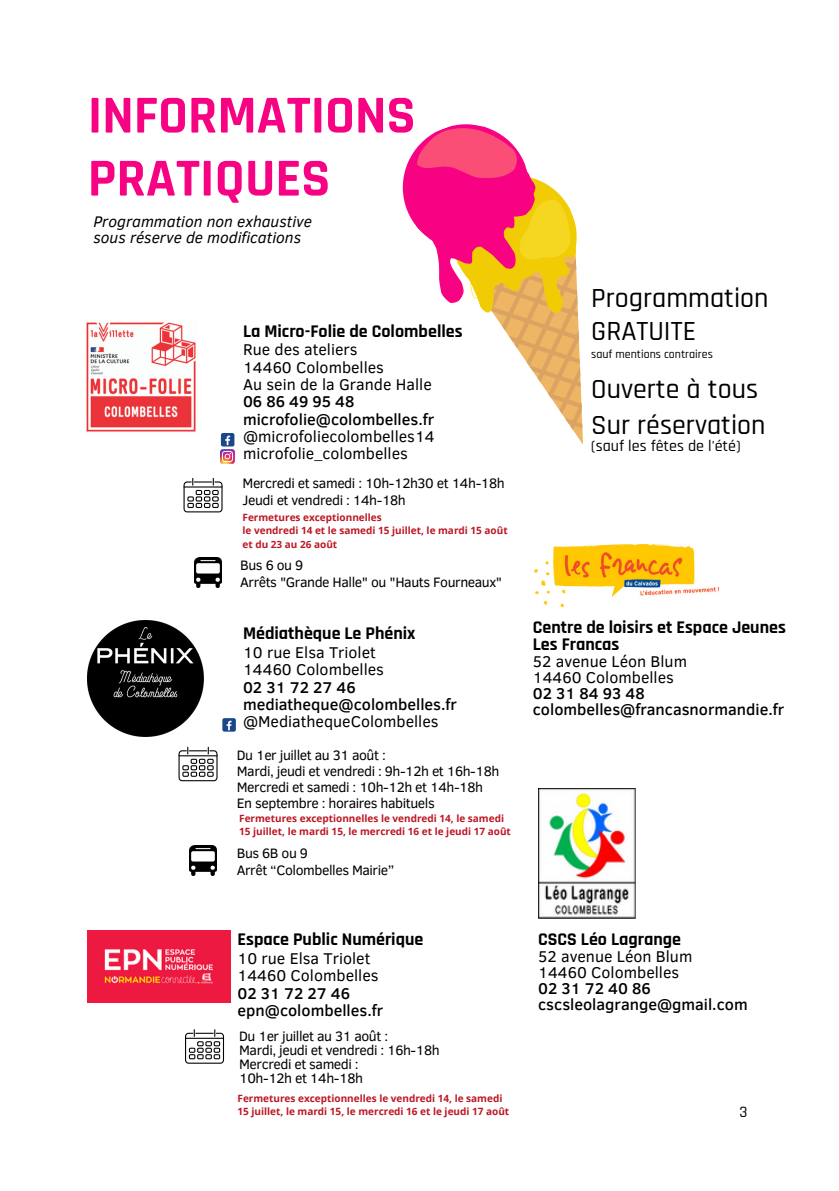
<style>
.page{position:relative;width:839px;height:1191px;background:#fff}
.page>*{position:absolute;margin:0;border:0;box-sizing:border-box;transform-origin:0 0}
.t1{font:700 54px "Rajdhani";color:#f80284}
.t2{font:500 28px/33px "Rajdhani";color:#000}
.t3{font:700 18px "Rajdhani";color:#000}
.t4{font:16px "Clear Sans";color:#000}
.t5{font:500 16px/16px "Clear Sans";color:#000}
.t6{font:500 16px "Rajdhani";color:#000}
.t7{font:italic 15.8px "Clear Sans";color:#000}
.t8{font:14px "Clear Sans";letter-spacing:-.03em;color:#000}
.t9{font:500 12px "Rajdhani";color:#000}
.t10{font:700 10px/13.4px "Open Sans";color:#bc1824}
</style>
<div class="page">
<img style="left:538px;top:788px;width:97px;height:131px">
<img style="left:88px;top:930px;width:142px;height:72px">
<img style="left:88px;top:621px;width:115px;height:115px">
<svg style="left:178px;top:747px;width:39px;height:34px"></svg>
<img style="left:86px;top:322px;width:110px;height:110px">
<div style="left:221px;top:433px;width:13px;height:14px;background:#1a4789;border-radius:2px"></div>
<svg style="left:221px;top:436px;width:13px;height:27px"></svg>
<svg style="left:183px;top:478px;width:39px;height:34px"></svg>
<svg style="left:185px;top:1029px;width:39px;height:35px"></svg>
<img style="left:534px;top:545px;width:184px;height:61px">
<img style="left:194px;top:558px;width:27px;height:30px">
<img style="left:189px;top:845px;width:27px;height:30px">
<svg style="left:402px;top:124px;width:181px;height:321px"></svg>
<div style="left:222px;top:718px;width:14px;height:14px;background:#1a4789;border-radius:2px"></div>
<svg style="left:227px;top:721px;width:4px;height:9px"></svg>
<p class="t1" style="left:88px;top:82px;width:329px">INFORMATIONS</p>
<p class="t1" style="left:88px;top:145px;width:244px">PRATIQUES</p>
<p class="t7" style="left:93px;top:210px;width:220px">Programmation non exhaustive</p>
<p class="t7" style="left:93px;top:226px;width:209px">sous réserve de modifications</p>
<p class="t3" style="left:243px;top:320px;width:221px">La Micro-Folie de Colombelles</p>
<p class="t4" style="left:243px;top:338px;width:116px">Rue des ateliers</p>
<p class="t4" style="left:243px;top:355px;width:142px">14460 Colombelles</p>
<p class="t4" style="left:243px;top:373px;width:190px">Au sein de la Grande Halle</p>
<p class="t5" style="left:243px;top:393px;width:113px">06 86 49 95 48</p>
<p class="t5" style="left:243px;top:410px;width:193px">microfolie@colombelles.fr</p>
<p class="t4" style="left:243px;top:425px;width:193px">@microfoliecolombelles14</p>
<p class="t4" style="left:243px;top:442px;width:166px">microfolie_colombelles</p>
<p class="t8" style="left:242px;top:473px;width:264px">Mercredi et samedi : 10h-12h30 et 14h-18h</p>
<p class="t8" style="left:242px;top:490px;width:165px">Jeudi et vendredi : 14h-18h</p>
<p class="t10" style="left:242px;top:511px;width:141px">Fermetures exceptionnelles</p>
<p class="t10" style="left:242px;top:524px;width:266px">le vendredi 14 et le samedi 15 juillet, le mardi 15 août</p>
<p class="t10" style="left:242px;top:537px;width:96px">et du 23 au 26 août</p>
<p class="t8" style="left:240px;top:555px;width:64px">Bus 6 ou 9</p>
<p class="t8" style="left:240px;top:572px;width:263px">Arrêts "Grande Halle" ou "Hauts Fourneaux"</p>
<p class="t3" style="left:243px;top:623px;width:174px">Médiathèque Le Phénix</p>
<p class="t4" style="left:243px;top:641px;width:134px">10 rue Elsa Triolet</p>
<p class="t4" style="left:243px;top:658px;width:142px">14460 Colombelles</p>
<p class="t5" style="left:243px;top:678px;width:114px">02 31 72 27 46</p>
<p class="t5" style="left:243px;top:696px;width:215px">mediatheque@colombelles.fr</p>
<p class="t4" style="left:243px;top:710px;width:197px">@MediathequeColombelles</p>
<p class="t8" style="left:237px;top:745px;width:150px">Du 1er juillet au 31 août :</p>
<p class="t8" style="left:237px;top:761px;width:264px">Mardi, jeudi et vendredi : 9h-12h et 16h-18h</p>
<p class="t8" style="left:237px;top:777px;width:248px">Mercredi et samedi : 10h-12h et 14h-18h</p>
<p class="t8" style="left:237px;top:793px;width:199px">En septembre : horaires habituels</p>
<p class="t10" style="left:239px;top:811px;width:273px">Fermetures exceptionnelles le vendredi 14, le samedi<br>15 juillet, le mardi 15, le mercredi 16 et le jeudi 17 août</p>
<p class="t8" style="left:237px;top:843px;width:73px">Bus 6B ou 9</p>
<p class="t8" style="left:237px;top:859px;width:159px">Arrêt “Colombelles Mairie”</p>
<p class="t3" style="left:237px;top:929px;width:187px">Espace Public Numérique</p>
<p class="t4" style="left:237px;top:947px;width:134px">10 rue Elsa Triolet</p>
<p class="t4" style="left:237px;top:964px;width:142px">14460 Colombelles</p>
<p class="t5" style="left:237px;top:984px;width:114px">02 31 72 27 46</p>
<p class="t5" style="left:237px;top:1002px;width:147px">epn@colombelles.fr</p>
<p class="t8" style="left:239px;top:1026px;width:150px">Du 1er juillet au 31 août :</p>
<p class="t8" style="left:239px;top:1040px;width:202px">Mardi, jeudi et vendredi : 16h-18h</p>
<p class="t8" style="left:239px;top:1054px;width:121px">Mercredi et samedi :</p>
<p class="t8" style="left:239px;top:1068px;width:125px">10h-12h et 14h-18h</p>
<p class="t10" style="left:237px;top:1091px;width:273px">Fermetures exceptionnelles le vendredi 14, le samedi<br>15 juillet, le mardi 15, le mercredi 16 et le jeudi 17 août</p>
<p class="t2" style="left:591px;top:283px;width:179px">Programmation<br>GRATUITE</p>
<p class="t9" style="left:591px;top:347px;width:123px">sauf mentions contraires</p>
<p class="t2" style="left:591px;top:373px;width:168px">Ouverte à tous</p>
<p class="t2" style="left:591px;top:409px;width:176px">Sur réservation</p>
<p class="t6" style="left:591px;top:436px;width:151px">(sauf les fêtes de l'été)</p>
<p class="t3" style="left:533px;top:616px;width:254px">Centre de loisirs et Espace Jeunes</p>
<p class="t3" style="left:533px;top:633px;width:88px">Les Francas</p>
<p class="t4" style="left:533px;top:650px;width:156px">52 avenue Léon Blum</p>
<p class="t4" style="left:533px;top:666px;width:142px">14460 Colombelles</p>
<p class="t5" style="left:533px;top:685px;width:253px">02 31 84 93 48 colombelles@francasnormandie.fr</p>
<p class="t3" style="left:538px;top:928px;width:144px">CSCS Léo Lagrange</p>
<p class="t4" style="left:538px;top:945px;width:156px">52 avenue Léon Blum</p>
<p class="t4" style="left:538px;top:961px;width:142px">14460 Colombelles</p>
<p class="t5" style="left:538px;top:980px;width:114px">02 31 72 40 86</p>
<p class="t5" style="left:538px;top:996px;width:211px">cscsleolagrange@gmail.com</p>
<p class="t6" style="left:739px;top:1102px;width:10px">3</p>
</div>
